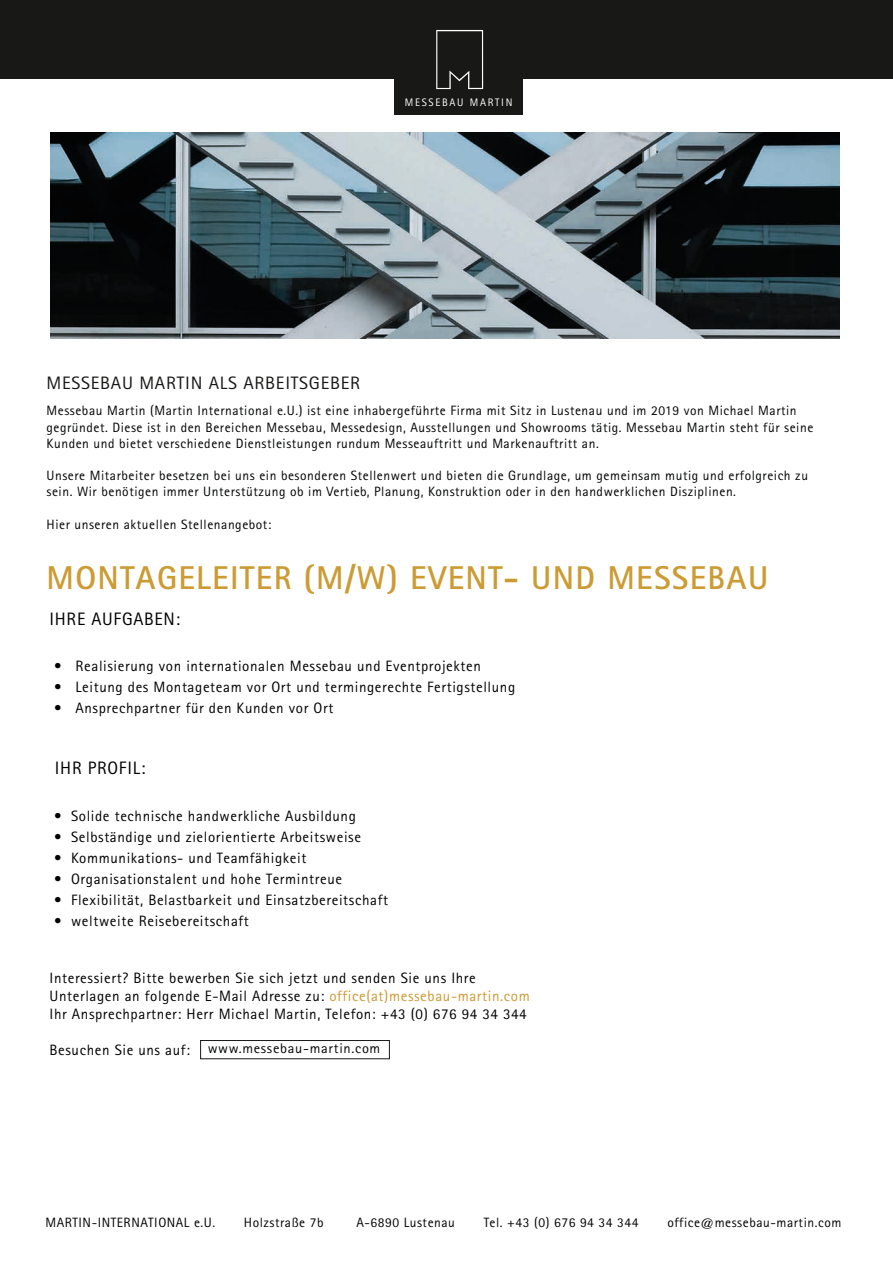
<style>
.page{position:relative;width:893px;height:1263px;background:#fff}
.page>*{position:absolute;margin:0;border:0;box-sizing:border-box;transform-origin:0 0}
.t1{font:700 33px "Agfa Rotis Sans Serif";letter-spacing:.04em;color:#cc9b33}
.t2{font:18px "Agfa Rotis Sans Serif";letter-spacing:.04em;color:#181817}
.t3{font:18px "Agfa Rotis Sans Serif";letter-spacing:.04em;color:#000}
.t4{font:15px/18px "Agfa Rotis Sans Serif";letter-spacing:.04em;color:#000}
.t5{font:13.95px "Rotis Sans Serif Std";letter-spacing:.05em;color:#030506}
.t6{font:13.5px/16.2px "Rotis Sans Serif Std";letter-spacing:.04em;color:#020304}
.t7{font:13.5px "Agfa Rotis Sans Serif";letter-spacing:.04em;color:#020304}
.t8{font:10.95px "Agfa Rotis Sans Serif";letter-spacing:.16em;color:#fff}
.s1{font-family:"Rotis Sans Serif Std"}
.s2{color:#c93}
.s3{font-family:"Agfa Rotis Sans Serif";font-size:15px;color:#000}
</style>
<div class="page">
<div style="left:394px;top:0;width:129px;height:114px;background:#181817"></div>
<div style="left:0;top:0;width:893px;height:79px;background:#181817"></div>
<svg style="left:436px;top:30px;width:47px;height:59px"></svg>
<img style="left:50px;top:132px;width:790px;height:206px">
<div style="left:200px;top:1040px;width:190px;height:19px;border:1px solid #181817"></div>
<p class="t8" style="left:405px;top:96px;width:109px">MESSEBAU MARTIN</p>
<p class="t2" style="left:47px;top:373px;width:315px">MESSEBAU MARTIN ALS ARBEITSGEBER</p>
<p class="t6" style="left:47px;top:403px;width:768px">Messebau Martin (Martin International e.U.) ist eine inhabergeführte Firma mit Sitz in Lustenau und im 2019 von Michael Martin gegründet. Diese ist in den Bereichen Messebau, Messedesign, Ausstellungen und Showrooms tätig. Messebau Martin steht für seine<br>Kunden und bietet verschiedene Dienstleistungen rundum Messeauftritt und Markenauftritt an.</p>
<p class="t6" style="left:47px;top:467px;width:763px">Unsere Mitarbeiter besetzen bei uns ein besonderen Stellenwert und bieten die Grundlage, um gemeinsam mutig und erfolgreich zu sein. Wir benötigen immer Unterstützung ob im Vertieb, Planung, Konstruktion oder in den handwerklichen Disziplinen.</p>
<p class="t6" style="left:47px;top:516px;width:226px">Hier unseren aktuellen Stellenangebot:</p>
<h1 class="t1" style="left:47px;top:557px;width:723px">MONTAGELEITER (M/W) EVENT- UND MESSEBAU</h1>
<p class="t3" style="left:50px;top:608px;width:132px">IHRE AUFGABEN:</p>
<p class="t4" style="left:54px;top:657px;width:428px">• Realisierung von internationalen Messebau und Eventprojekten</p>
<p class="t4" style="left:54px;top:678px;width:463px">• Leitung des Montageteam vor Ort und termingerechte Fertigstellung</p>
<p class="t4" style="left:54px;top:699px;width:281px">• Ansprechpartner für den Kunden vor Ort</p>
<p class="t3" style="left:55px;top:758px;width:92px">IHR PROFIL:</p>
<p class="t4" style="left:54px;top:807px;width:303px">• Solide technische handwerkliche Ausbildung</p>
<p class="t4" style="left:54px;top:828px;width:308px">• Selbständige und zielorientierte Arbeitsweise</p>
<p class="t4" style="left:54px;top:849px;width:254px">• Kommunikations- und Teamfähigkeit</p>
<p class="t4" style="left:54px;top:870px;width:290px">• Organisationstalent und hohe Termintreue</p>
<p class="t4" style="left:54px;top:891px;width:335px">• Flexibilität, Belastbarkeit und Einsatzbereitschaft</p>
<p class="t4" style="left:54px;top:912px;width:196px">• weltweite Reisebereitschaft</p>
<p class="t4" style="left:50px;top:969px;width:482px"><span class="s1">Interessiert?</span> Bitte bewerben Sie sich jetzt und senden Sie uns Ihre<br>Unterlagen an folgende E-Mail Adresse zu: <span class="s2">office(at)messebau-martin.com<br></span>Ihr Ansprechpartner: Herr Michael Martin, Telefon: +43 (0) 676 94 34 344</p>
<p class="t5" style="left:50px;top:1040px;width:332px"><span class="s3">Besuchen Sie uns auf:</span> www.messebau-martin.com</p>
<p class="t7" style="left:45px;top:1214px;width:171px">MARTIN-INTERNATIONAL e.U.</p>
<p class="t7" style="left:244px;top:1214px;width:81px">Holzstraße 7b</p>
<p class="t7" style="left:356px;top:1214px;width:100px">A-6890 Lustenau</p>
<p class="t7" style="left:484px;top:1214px;width:156px">Tel. +43 (0) 676 94 34 344</p>
<p class="t7" style="left:667px;top:1214px;width:175px">office@messebau-martin.com</p>
</div>
